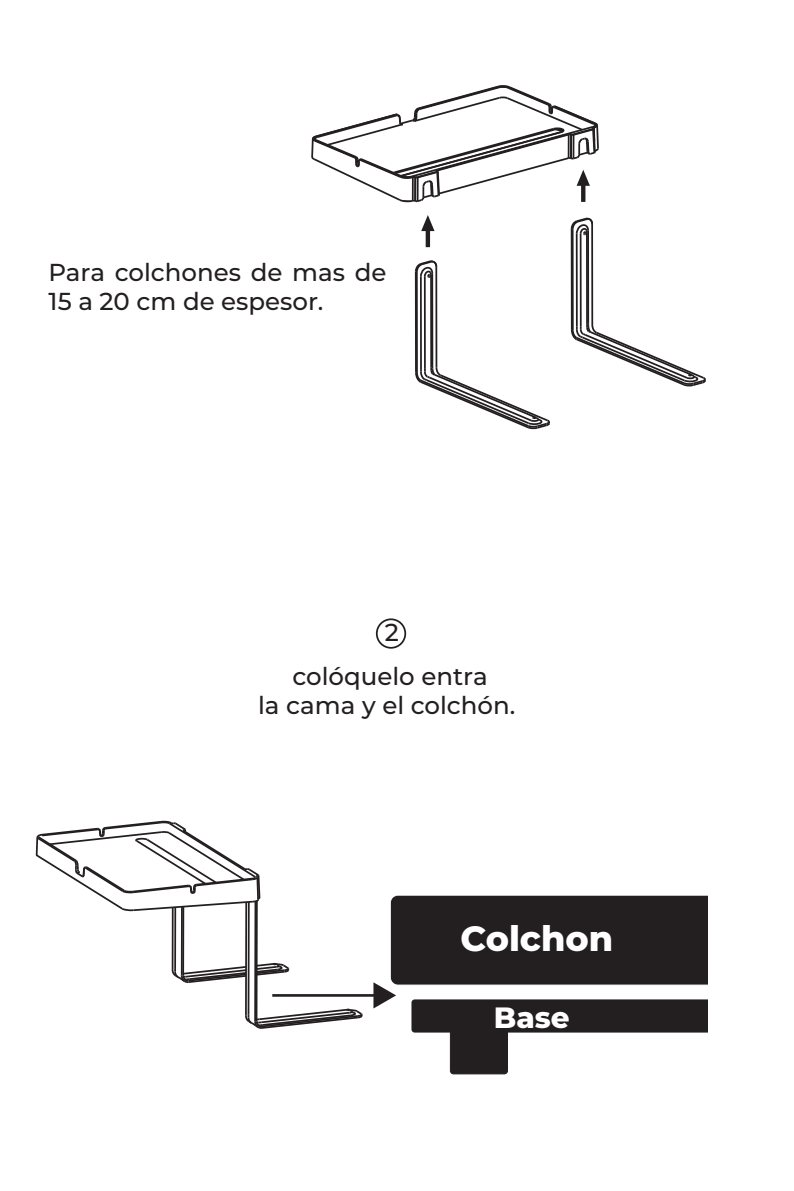
<style>
.page{position:relative;width:794px;height:1191px;background:#fff}
.page>*{position:absolute;margin:0;border:0;box-sizing:border-box;transform-origin:0 0}
.t1{font:800 35px "Montserrat";color:#fff}
.t2{font:800 29.4px "Montserrat";color:#fff}
.t3{font:500 24.5px/29.4px "Montserrat";color:#231f20}
</style>
<div class="page">
<div style="left:376px;top:618px;width:30px;height:30px;border:2px solid #231f20;border-radius:50%"></div>
<svg style="left:421px;top:215px;width:13px;height:32px"></svg>
<svg style="left:311px;top:85px;width:288px;height:118px"></svg>
<hr style="left:571px;top:229px;width:1px;height:101px;background:#231f20">
<hr style="left:591px;top:224px;width:2px;height:101px;background:#231f20">
<hr style="left:576px;top:234px;width:2px;height:92px;background:#231f20">
<hr style="left:580px;top:233px;width:1px;height:93px;background:#231f20">
<hr style="left:587px;top:230px;width:2px;height:93px;background:#231f20">
<hr style="left:572px;top:229px;width:1px;height:101px;background:#231f20">
<hr style="left:586px;top:232px;width:2px;height:93px;background:#231f20">
<svg style="left:570px;top:217px;width:23px;height:18px"></svg>
<hr style="left:415px;top:271px;width:2px;height:101px;background:#231f20">
<hr style="left:435px;top:267px;width:2px;height:101px;background:#231f20">
<hr style="left:420px;top:276px;width:2px;height:93px;background:#231f20">
<hr style="left:424px;top:276px;width:2px;height:93px;background:#231f20">
<hr style="left:431px;top:273px;width:2px;height:93px;background:#231f20">
<hr style="left:416px;top:272px;width:2px;height:101px;background:#231f20">
<hr style="left:430px;top:275px;width:2px;height:92px;background:#231f20">
<svg style="left:414px;top:260px;width:24px;height:18px"></svg>
<svg style="left:570px;top:321px;width:136px;height:66px"></svg>
<svg style="left:415px;top:364px;width:135px;height:66px"></svg>
<hr style="left:412px;top:177px;width:2px;height:24px;background:#231f20">
<svg style="left:35px;top:820px;width:226px;height:92px"></svg>
<hr style="left:174px;top:907px;width:2px;height:62px;background:#231f20">
<hr style="left:181px;top:906px;width:2px;height:69px;background:#231f20">
<hr style="left:172px;top:907px;width:2px;height:63px;background:#231f20">
<hr style="left:182px;top:906px;width:2px;height:69px;background:#231f20">
<hr style="left:248px;top:902px;width:2px;height:112px;background:#231f20">
<hr style="left:254px;top:901px;width:2px;height:120px;background:#231f20">
<hr style="left:245px;top:902px;width:2px;height:113px;background:#231f20">
<hr style="left:256px;top:901px;width:2px;height:120px;background:#231f20">
<svg style="left:171px;top:965px;width:77px;height:19px"></svg>
<svg style="left:257px;top:961px;width:33px;height:15px"></svg>
<svg style="left:245px;top:1007px;width:118px;height:22px"></svg>
<hr style="left:272px;top:994px;width:105px;height:2px;background:#231f20">
<svg style="left:373px;top:895px;width:334px;height:137px"></svg>
<div style="left:450px;top:1013px;width:57px;height:60px;background:#231f20;border-radius:3px"></div>
<div style="left:450px;top:1013px;width:57px;height:61px;border:1px solid #231f20;border-radius:3px"></div>
<p class="t3" style="left:49px;top:257px;width:339px">Para colchones de mas de<br>15 a 20 cm de espesor.</p>
<p class="t3" style="left:385px;top:616px;width:16px">2</p>
<p class="t3" style="left:258px;top:660px;width:259px;text-align:center">colóquelo entra<br>la cama y el colchón.</p>
<h1 class="t1" style="left:460px;top:912px;width:154px">Colchon</h1>
<p class="t2" style="left:494px;top:995px;width:77px">Base</p>
</div>
